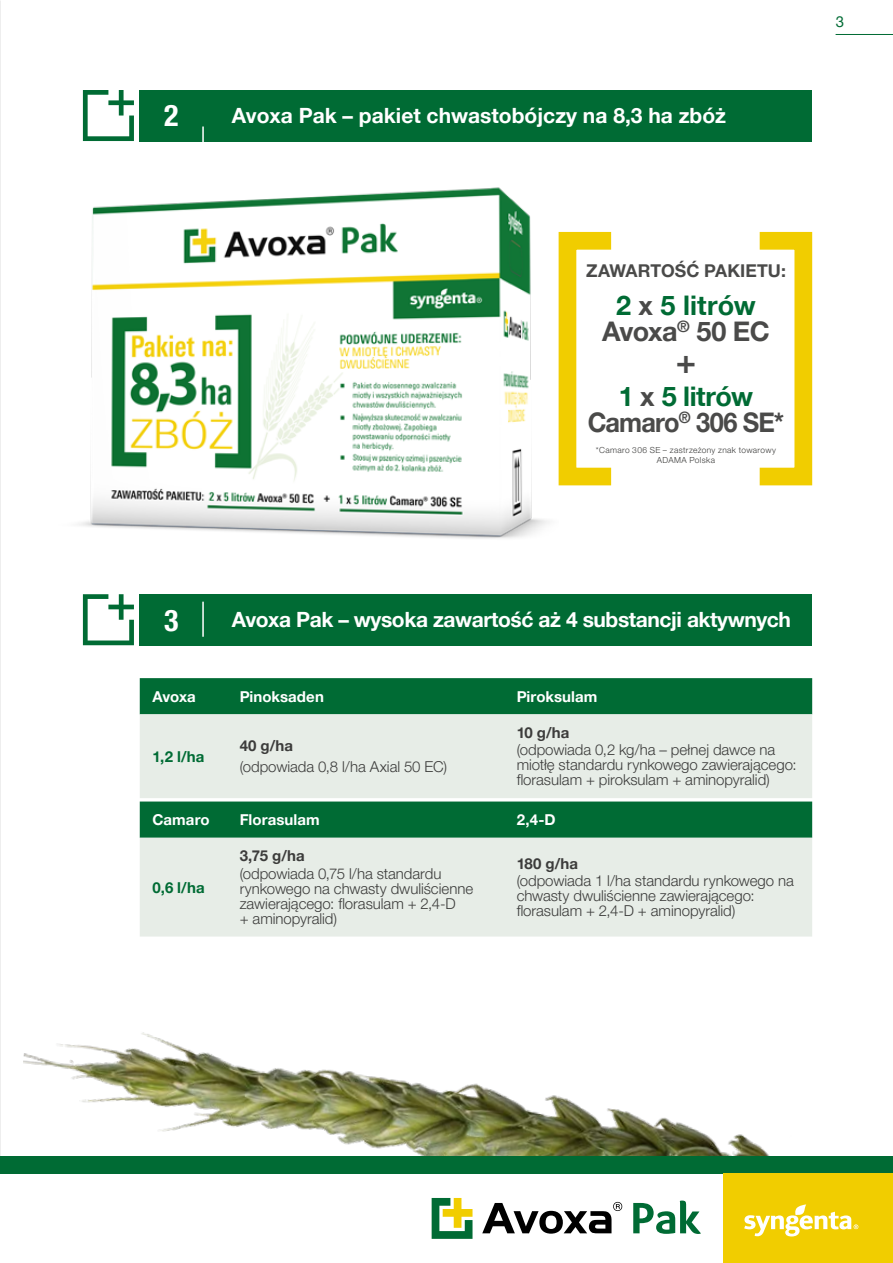
<style>
.page{position:relative;width:893px;height:1263px;background:#fff}
.page>*{position:absolute;margin:0;border:0;box-sizing:border-box;transform-origin:0 0}
.t1{font:500 34.05px "Helvetica Neue LT Pro";color:#4a4a49}
.t2{font:700 condensed 30px "Helvetica Neue LT Pro";color:#fff}
.t3{font:700 27px/25.7px "Helvetica Neue LT Pro";letter-spacing:-.02em;color:#4a4a49;text-align:center}
.t4{font:700 21px "Helvetica Neue LT Pro";letter-spacing:-.02em;color:#fff}
.t5{font:700 21px "Helvetica Neue LT Pro";color:#fff}
.t6{font:700 17.7px "Helvetica Neue LT Pro";letter-spacing:.005em;color:#4a4a49}
.t7{font:300 15px/15px "Helvetica Neue LT Pro";color:#3c3c3b}
.t8{font:700 15px "Helvetica Neue LT Pro";letter-spacing:.005em;color:#fff}
.t9{font:700 15px "Helvetica Neue LT Pro";letter-spacing:.005em;color:#3c3c3b}
.t10{font:700 15px "Helvetica Neue LT Pro";color:#006b34}
.t11{font:15px "Helvetica Neue LT Pro";color:#006b34}
.t12{font:300 8.4px/10.4px "Helvetica Neue LT Pro";letter-spacing:.045em;color:#3c3c3b;text-align:center}
.s1{color:#006b34}
</style>
<div class="page">
<img style="left:79px;top:187px;width:480px;height:352px">
<img style="left:0;top:65px;width:1px;height:1092px">
<img style="left:14px;top:1032px;width:870px;height:125px">
<div style="left:140px;top:90px;width:672px;height:51px;background:#006b34"></div>
<div style="left:140px;top:594px;width:672px;height:51px;background:#006b34"></div>
<svg style="left:83px;top:90px;width:51px;height:51px"></svg>
<svg style="left:83px;top:594px;width:51px;height:51px"></svg>
<hr style="left:202px;top:126px;width:2px;height:36px;background:#fff">
<hr style="left:202px;top:602px;width:2px;height:35px;background:#fff">
<div style="left:140px;top:678px;width:672px;height:36px;background:#006b34"></div>
<div style="left:140px;top:714px;width:672px;height:84px;background:#e7ede7"></div>
<div style="left:140px;top:801px;width:672px;height:37px;background:#006b34"></div>
<div style="left:140px;top:838px;width:672px;height:98px;background:#e7ede7"></div>
<div style="left:751px;top:232px;width:61px;height:253px;border:18px solid #f1cd00"></div>
<div style="left:559px;top:232px;width:61px;height:253px;border:18px solid #f1cd00"></div>
<div style="left:0;top:1157px;width:893px;height:17px;background:#006b34"></div>
<div style="left:723px;top:1174px;width:170px;height:89px;background:#f1cd00"></div>
<svg style="left:744px;top:1204px;width:114px;height:32px"></svg>
<svg style="left:633px;top:1200px;width:68px;height:34px"></svg>
<svg style="left:482px;top:1202px;width:140px;height:31px"></svg>
<svg style="left:432px;top:1198px;width:40px;height:41px"></svg>
<hr style="left:836px;top:34px;width:57px;height:1px;background:#006b34">
<h2 class="t2" style="left:164px;top:98px;width:16px">2</h2>
<h3 class="t5" style="left:232px;top:103px;width:496px">Avoxa Pak – pakiet chwastobójczy na 8,3 ha zbóż</h3>
<p class="t11" style="left:836px;top:12px;width:10px">3</p>
<p class="t6" style="left:586px;top:260px;width:201px">ZAWARTOŚĆ PAKIETU:</p>
<h3 class="t3" style="left:602px;top:292px;width:169px"><span class="s1">2</span> x <span class="s1">5 litrów<br></span>Avoxa<sup>®</sup> 50 EC</h3>
<h1 class="t1" style="left:676px;top:341px;width:22px">+</h1>
<h3 class="t3" style="left:588px;top:383px;width:198px"><span class="s1">1</span> x <span class="s1">5 litrów<br></span>Camaro<sup>®</sup> 306 SE*</h3>
<p class="t12" style="left:596px;top:445px;width:182px">*Camaro 306 SE – zastrzeżony znak towarowy<br>ADAMA Polska</p>
<h2 class="t2" style="left:164px;top:602px;width:16px">3</h2>
<h3 class="t4" style="left:232px;top:607px;width:561px">Avoxa Pak – wysoka zawartość aż 4 substancji aktywnych</h3>
<p class="t8" style="left:153px;top:687px;width:45px">Avoxa</p>
<p class="t8" style="left:240px;top:687px;width:86px">Pinoksaden</p>
<p class="t8" style="left:517px;top:687px;width:82px">Piroksulam</p>
<p class="t10" style="left:153px;top:747px;width:53px">1,2 l/ha</p>
<p class="t9" style="left:240px;top:737px;width:55px">40 g/ha</p>
<p class="t7" style="left:240px;top:759px;width:209px">(odpowiada 0,8 l/ha Axial 50 EC)</p>
<p class="t9" style="left:517px;top:723px;width:54px">10 g/ha</p>
<p class="t7" style="left:517px;top:742px;width:281px">(odpowiada 0,2 kg/ha – pełnej dawce na miotłę standardu rynkowego zawierającego: florasulam + piroksulam + aminopyralid)</p>
<p class="t8" style="left:153px;top:810px;width:59px">Camaro</p>
<p class="t8" style="left:240px;top:810px;width:82px">Florasulam</p>
<p class="t8" style="left:517px;top:810px;width:41px">2,4-D</p>
<p class="t10" style="left:153px;top:878px;width:54px">0,6 l/ha</p>
<p class="t9" style="left:240px;top:847px;width:67px">3,75 g/ha</p>
<p class="t7" style="left:240px;top:866px;width:235px">(odpowiada 0,75 l/ha standardu rynkowego na chwasty dwuliścienne zawierającego: florasulam + 2,4-D<br>+ aminopyralid)</p>
<p class="t9" style="left:517px;top:854px;width:63px">180 g/ha</p>
<p class="t7" style="left:517px;top:873px;width:279px">(odpowiada 1 l/ha standardu rynkowego na chwasty dwuliścienne zawierającego: florasulam + 2,4-D + aminopyralid)</p>
</div>
